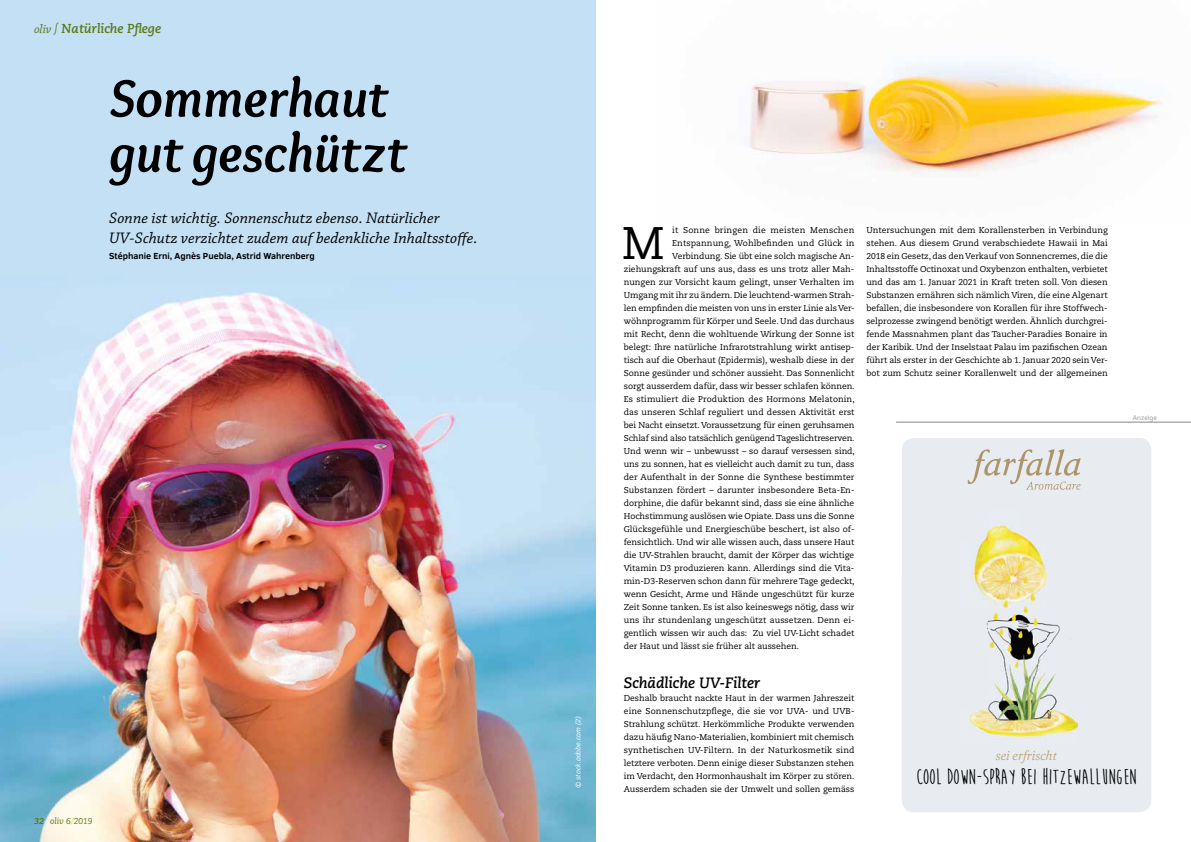
<style>
.page{position:relative;width:1191px;height:842px;background:#fff}
.page>*{position:absolute;margin:0;border:0;box-sizing:border-box;transform-origin:0 0}
.t1{font:italic 700 55px/55px "Overlock";letter-spacing:-.005em;color:#000}
.t2{font:45.6px "Caecilia LT Std";color:#000}
.t3{font:700 22px "Moon Flower";letter-spacing:-.01em;color:#000}
.t4{font:16px/20px "Chaparral Pro It Capt";color:#000}
.t5{font:italic 700 15px "Caecilia LT Std";letter-spacing:-.005em;color:#000}
.t6{font:italic 700 13px "Caecilia LT Std";letter-spacing:-.005em;color:#5b7813}
.t7{font:italic 300 12.3px "Argos";color:#bda374}
.t8{font:700 9px "Clear Sans";color:#000}
.t9{font:8.5px/13px "Caecilia LT Std";letter-spacing:-.005em;color:#000;text-align:justify}
.t10{font:8.5px "Caecilia LT Std";letter-spacing:.02em;color:#000}
.t11{font:italic 8.5px "Caecilia LT Std";letter-spacing:-.005em;color:#5b7813}
.t12{font:italic 7px "Clear Sans";color:#fff}
.t13{font:300 7px "Neris";color:#878787}
.s1{font-family:"Chaparral Pro";font-weight:400}
.s2{font-weight:800}
.s3{color:#dedc00}
</style>
<div class="page">
<hr style="left:896px;top:422px;width:295px;height:1px;background:#878787">
<img style="left:749px;top:62px;width:414px;height:110px">
<div style="left:0;top:0;width:595px;height:842px;background:#c3e0f5"></div>
<img style="left:0;top:292px;width:595px;height:550px">
<div style="left:901px;top:438px;width:250px;height:374px;background:#e8ecf1;border-radius:12px"></div>
<svg style="left:967px;top:449px;width:113px;height:41px"></svg>
<img style="left:969px;top:520px;width:108px;height:223px">
<h3 class="t6" style="left:34px;top:21px;width:129px"><span class="s1">oliv ∫</span> Natürliche Pflege</h3>
<h1 class="t1" style="left:109px;top:71px;width:298px">Sommerhaut gut geschützt</h1>
<h3 class="t4" style="left:109px;top:209px;width:370px">Sonne ist wichtig. Sonnenschutz ebenso. Natürlicher<br>UV-Schutz verzichtet zudem auf bedenkliche Inhaltsstoffe.</h3>
<p class="t8" style="left:109px;top:250px;width:207px">Stéphanie Erni, Agnès Puebla, Astrid Wahrenberg</p>
<p class="t11" style="left:34px;top:817px;width:60px"><span class="s2">32</span> oliv 6<span class="s3">/</span>2019</p>
<p class="t12" style="left:573px;top:788px;width:74px;rotate:-90deg">© stock.adobe.com (2)</p>
<h2 class="t2" style="left:622px;top:216px;width:44px">M</h2>
<p class="t10" style="left:672px;top:225px;width:184px">it Sonne bringen die meisten Menschen</p>
<p class="t9" style="left:672px;top:236px;width:184px">Entspannung, Wohlbefinden und Glück in</p>
<p class="t9" style="left:672px;top:249px;width:184px">Verbindung. Sie übt eine solch magische An-</p>
<p class="t9" style="left:624px;top:262px;width:232px">ziehungskraft auf uns aus, dass es uns trotz aller Mah-</p>
<p class="t9" style="left:624px;top:275px;width:232px">nungen zur Vorsicht kaum gelingt, unser Verhalten im</p>
<p class="t9" style="left:624px;top:288px;width:232px">Umgang mit ihr zu ändern. Die leuchtend-warmen Strah-</p>
<p class="t9" style="left:624px;top:301px;width:232px">len empfinden die meisten von uns in erster Linie als Ver-</p>
<p class="t9" style="left:624px;top:314px;width:232px">wöhnprogramm für Körper und Seele. Und das durchaus</p>
<p class="t9" style="left:624px;top:327px;width:232px">mit Recht, denn die wohltuende Wirkung der Sonne ist</p>
<p class="t9" style="left:624px;top:340px;width:232px">belegt: Ihre natürliche Infrarotstrahlung wirkt antisep-</p>
<p class="t9" style="left:624px;top:353px;width:232px">tisch auf die Oberhaut (Epidermis), weshalb diese in der</p>
<p class="t9" style="left:624px;top:366px;width:232px">Sonne gesünder und schöner aussieht. Das Sonnenlicht</p>
<p class="t9" style="left:624px;top:379px;width:232px">sorgt ausserdem dafür, dass wir besser schlafen können.</p>
<p class="t9" style="left:624px;top:392px;width:232px">Es stimuliert die Produktion des Hormons Melatonin,</p>
<p class="t9" style="left:624px;top:405px;width:232px">das unseren Schlaf reguliert und dessen Aktivität erst</p>
<p class="t9" style="left:624px;top:418px;width:232px">bei Nacht einsetzt. Voraussetzung für einen geruhsamen</p>
<p class="t9" style="left:624px;top:431px;width:232px">Schlaf sind also tatsächlich genügend Tageslichtreserven.</p>
<p class="t9" style="left:624px;top:444px;width:232px">Und wenn wir – unbewusst – so darauf versessen sind,</p>
<p class="t9" style="left:624px;top:457px;width:232px">uns zu sonnen, hat es vielleicht auch damit zu tun, dass</p>
<p class="t9" style="left:624px;top:470px;width:232px">der Aufenthalt in der Sonne die Synthese bestimmter</p>
<p class="t9" style="left:624px;top:483px;width:232px">Substanzen fördert – darunter insbesondere Beta-En-</p>
<p class="t9" style="left:624px;top:496px;width:232px">dorphine, die dafür bekannt sind, dass sie eine ähnliche</p>
<p class="t9" style="left:624px;top:509px;width:232px">Hochstimmung auslösen wie Opiate. Dass uns die Sonne</p>
<p class="t9" style="left:624px;top:522px;width:232px">Glücksgefühle und Energieschübe beschert, ist also of-</p>
<p class="t9" style="left:624px;top:535px;width:232px">fensichtlich. Und wir alle wissen auch, dass unsere Haut</p>
<p class="t9" style="left:624px;top:548px;width:232px">die UV-Strahlen braucht, damit der Körper das wichtige</p>
<p class="t9" style="left:624px;top:561px;width:232px">Vitamin D3 produzieren kann. Allerdings sind die Vita-</p>
<p class="t9" style="left:624px;top:574px;width:232px">min-D3-Reserven schon dann für mehrere Tage gedeckt,</p>
<p class="t9" style="left:624px;top:587px;width:232px">wenn Gesicht, Arme und Hände ungeschützt für kurze</p>
<p class="t9" style="left:624px;top:600px;width:232px">Zeit Sonne tanken. Es ist also keineswegs nötig, dass wir</p>
<p class="t9" style="left:624px;top:613px;width:232px">uns ihr stundenlang ungeschützt aussetzen. Denn ei-</p>
<p class="t9" style="left:624px;top:626px;width:232px">gentlich wissen wir auch das: Zu viel UV-Licht schadet</p>
<p class="t9" style="left:624px;top:639px;width:177px">der Haut und lässt sie früher alt aussehen.</p>
<h3 class="t5" style="left:624px;top:674px;width:138px">Schädliche UV-Filter</h3>
<p class="t9" style="left:624px;top:691px;width:232px">Deshalb braucht nackte Haut in der warmen Jahreszeit eine Sonnenschutzpflege, die sie vor UVA- und UVB-Strahlung schützt. Herkömmliche Produkte verwenden dazu häufig Nano-Materialien, kombiniert mit chemisch synthetischen UV-Filtern. In der Naturkosmetik sind letztere verboten. Denn einige dieser Substanzen stehen im Verdacht, den Hormonhaushalt im Körper zu stören.<br>Ausserdem schaden sie der Umwelt und sollen gemäss</p>
<p class="t9" style="left:866px;top:223px;width:243px">Untersuchungen mit dem Korallensterben in Verbindung stehen. Aus diesem Grund verabschiedete Hawaii in Mai 2018 ein Gesetz, das den Verkauf von Sonnencremes, die die Inhaltsstoffe Octinoxat und Oxybenzon enthalten, verbietet und das am 1. Januar 2021 in Kraft treten soll. Von diesen Substanzen ernähren sich nämlich Viren, die eine Algenart befallen, die insbesondere von Korallen für ihre Stoffwech&shy;selprozesse zwingend benötigt werden. Ähnlich durchgrei&shy;fende Massnahmen plant das Taucher-Paradies Bonaire in der Karibik. Und der Inselstaat Palau im pazifischen Ozean führt als erster in der Geschichte ab 1. Januar 2020 sein Ver&shy;bot zum Schutz seiner Korallenwelt und der allgemeinen</p>
<p class="t13" style="left:1132px;top:413px;width:26px">Anzeige</p>
<h3 class="t7" style="left:996px;top:748px;width:62px">sei erfrischt</h3>
<h3 class="t3" style="left:916px;top:765px;width:222px">COOL DOWN-SPRAY BEI HITZEWALLUNGEN</h3>
</div>
